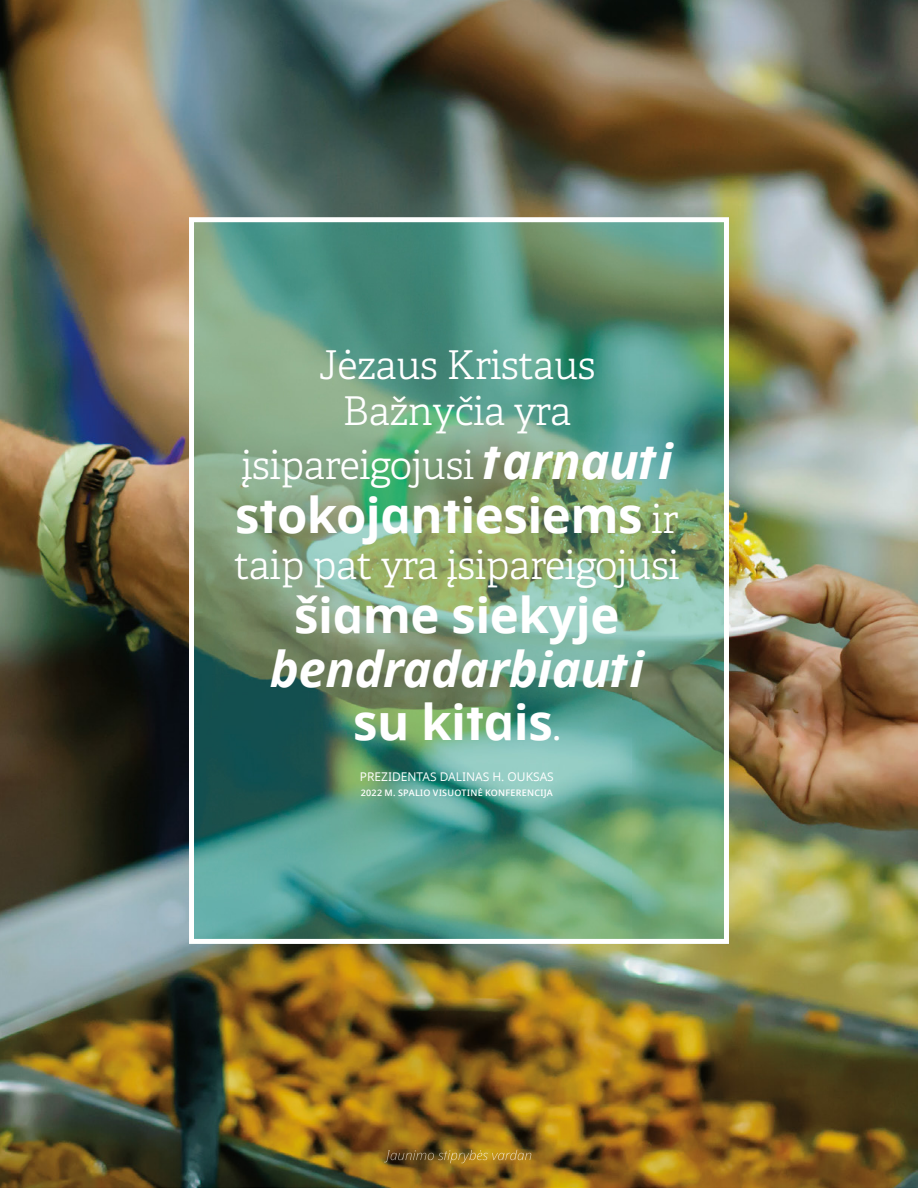
<style>
.page{position:relative;width:918px;height:1188px;background:#fff}
.page>*{position:absolute;margin:0;border:0;box-sizing:border-box;transform-origin:0 0}
.t1{font:700 49.2px "Dots Solidlds Lat";letter-spacing:-.01em;color:#fff}
.t2{font:italic 700 49.2px/54px "Dots Solidlds Lat";letter-spacing:-.01em;color:#fff;text-align:center}
.t3{font:300 39.6px/46px "Helam Slablds Lat";letter-spacing:-.015em;color:#fff;text-align:center}
.t4{font:12px "Dots Solidlds Lat";color:#fff}
.t5{font:600 9px "Dots Solidlds Lat";letter-spacing:.03em;color:#fff}
.s1{font-family:"Dots Solidlds Lat";font-weight:700;font-style:italic;font-size:49.2px}
.s2{font-family:"Helam Slablds Lat";font-weight:300;font-size:39.6px}
.s3{font-style:normal}
.s4{font-family:"Helam Slablds Lat";font-weight:300;font-style:normal;font-size:39.6px}
</style>
<div class="page">
<img style="left:0;top:0;width:918px;height:1188px">
<img style="left:189px;top:217px;width:540px;height:727px">
<img style="left:384px;top:1150px;width:147px;height:13px">
<p class="t3" style="left:318px;top:341px;width:279px">Jėzaus Kristaus<br>Bažnyčia yra</p>
<p class="t3" style="left:241px;top:441px;width:433px">įsipareigojusi <span class="s1">tarnauti</span></p>
<p class="t1" style="left:235px;top:478px;width:445px">stokojantiesiems <span class="s2">ir</span></p>
<p class="t3" style="left:234px;top:541px;width:447px">taip pat yra įsipareigojusi</p>
<p class="t1" style="left:294px;top:578px;width:327px">šiame siekyje</p>
<p class="t2" style="left:270px;top:642px;width:376px">bendradarbiauti <span class="s3">su kitais</span><span class="s4">.</span></p>
<p class="t4" style="left:360px;top:768px;width:195px">PREZIDENTAS DALINAS H. OUKSAS</p>
<p class="t5" style="left:361px;top:786px;width:194px">2022 M. SPALIO VISUOTINĖ KONFERENCIJA</p>
</div>
